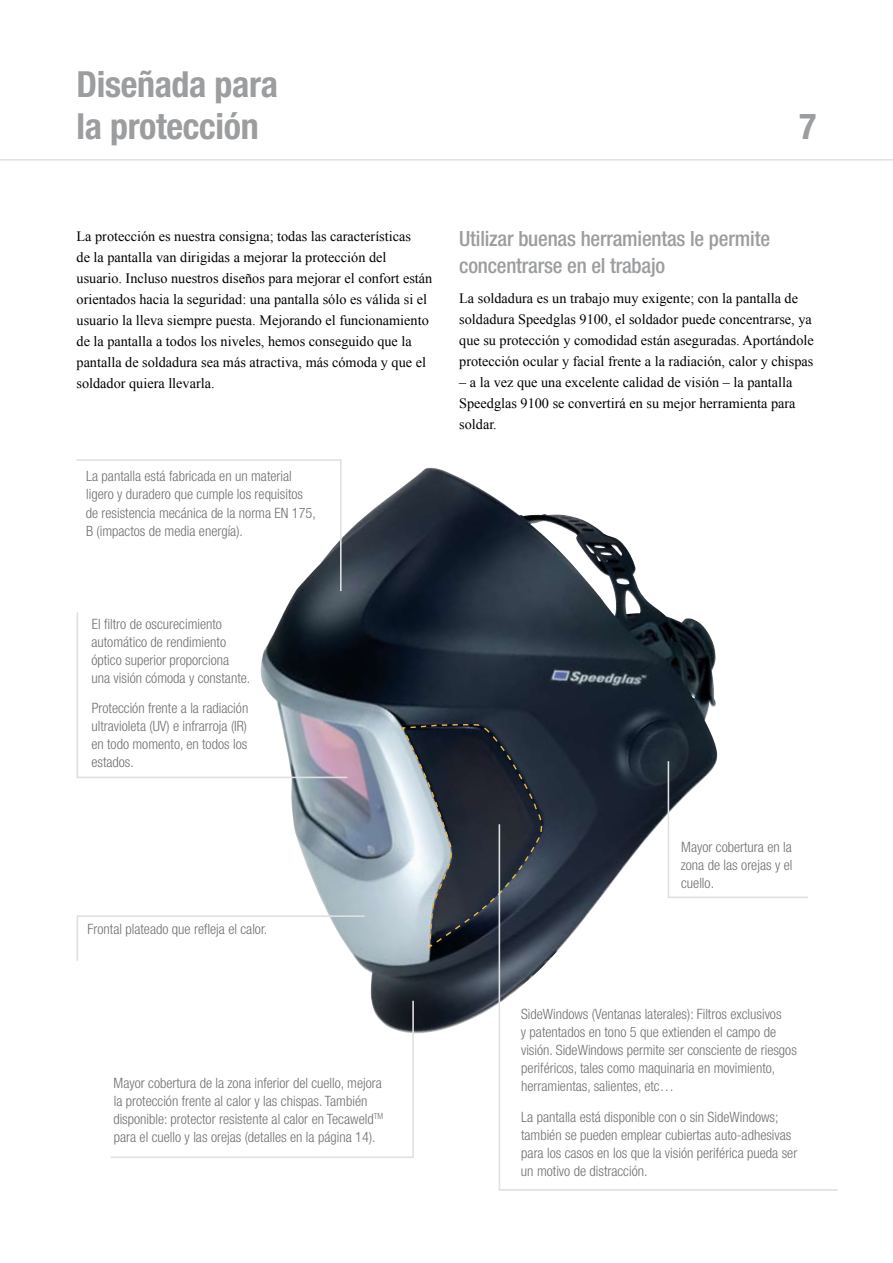
<style>
.page{position:relative;width:893px;height:1263px;background:#fff}
.page>*{position:absolute;margin:0;border:0;box-sizing:border-box;transform-origin:0 0}
.t1{font:700 condensed 36px/42px "Helvetica Neue LT Pro";letter-spacing:-.01em;color:#9c9d9f}
.t2{font:500 condensed 21px/27px "Helvetica Neue LT Pro";letter-spacing:-.01em;color:#9c9d9f}
.t3{font:300 condensed 14.25px/18px "Helvetica Neue LT Pro";color:#707173}
.t4{font:14.25px/21px "Times New Roman";color:#000}
</style>
<div class="page">
<hr style="left:0;top:159px;width:893px;height:2px;background:#dfe0e1">
<img style="left:284px;top:468px;width:434px;height:566px">
<svg style="left:401px;top:723px;width:142px;height:225px;background:#515861"></svg>
<svg style="left:76px;top:459px;width:266px;height:134px"></svg>
<svg style="left:110px;top:999px;width:305px;height:159px"></svg>
<svg style="left:76px;top:914px;width:290px;height:48px"></svg>
<svg style="left:76px;top:611px;width:273px;height:168px"></svg>
<svg style="left:667px;top:760px;width:51px;height:63px"></svg>
<svg style="left:498px;top:823px;width:340px;height:368px"></svg>
<h1 class="t1" style="left:77px;top:63px;width:203px">Diseñada para la protección</h1>
<p class="t4" style="left:77px;top:225px;width:357px">La protección es nuestra consigna; todas las características<br>de la pantalla van dirigidas a mejorar la protección del usuario. Incluso nuestros diseños para mejorar el confort están orientados hacia la seguridad: una pantalla sólo es válida si el usuario la lleva siempre puesta. Mejorando el funcionamiento de la pantalla a todos los niveles, hemos conseguido que la pantalla de soldadura sea más atractiva, más cómoda y que el soldador quiera llevarla.</p>
<h2 class="t2" style="left:459px;top:225px;width:312px">Utilizar buenas herramientas le permite concentrarse en el trabajo</h2>
<p class="t4" style="left:459px;top:287px;width:356px">La soldadura es un trabajo muy exigente; con la pantalla de soldadura Speedglas 9100, el soldador puede concentrarse, ya que su protección y comodidad están aseguradas. Aportándole protección ocular y facial frente a la radiación, calor y chispas</p>
<p class="t4" style="left:459px;top:371px;width:338px">– a la vez que una excelente calidad de visión – la pantalla<br>Speedglas 9100 se convertirá en su mejor herramienta para soldar.</p>
<p class="t3" style="left:86px;top:467px;width:232px">La pantalla está fabricada en un material ligero y duradero que cumple los requisitos de resistencia mecánica de la norma EN 175, B (impactos de media energía).</p>
<p class="t3" style="left:91px;top:614px;width:160px">El filtro de oscurecimiento automático de rendimiento óptico superior proporciona una visión cómoda y constante.</p>
<p class="t3" style="left:91px;top:699px;width:158px;text-align:justify">Protección frente a la radiación ultravioleta (UV) e infrarroja (IR) en todo momento, en todos los estados.</p>
<p class="t3" style="left:87px;top:920px;width:181px">Frontal plateado que refleja el calor.</p>
<p class="t3" style="left:113px;top:1073px;width:271px">Mayor cobertura de la zona inferior del cuello, mejora la protección frente al calor y las chispas. También disponible: protector resistente al calor en Tecaweld<sup>TM </sup>para el cuello y las orejas (detalles en la página 14).</p>
<p class="t3" style="left:681px;top:838px;width:113px;text-align:justify">Mayor cobertura en la zona de las orejas y el cuello.</p>
<p class="t3" style="left:521px;top:1005px;width:277px">SideWindows (Ventanas laterales): Filtros exclusivos<br>y patentados en tono 5 que extienden el campo de visión. SideWindows permite ser consciente de riesgos periféricos, tales como maquinaria en movimiento, herramientas, salientes, etc…</p>
<p class="t3" style="left:521px;top:1108px;width:278px">La pantalla está disponible con o sin SideWindows; también se pueden emplear cubiertas auto-adhesivas para los casos en los que la visión periférica pueda ser un motivo de distracción.</p>
</div>
